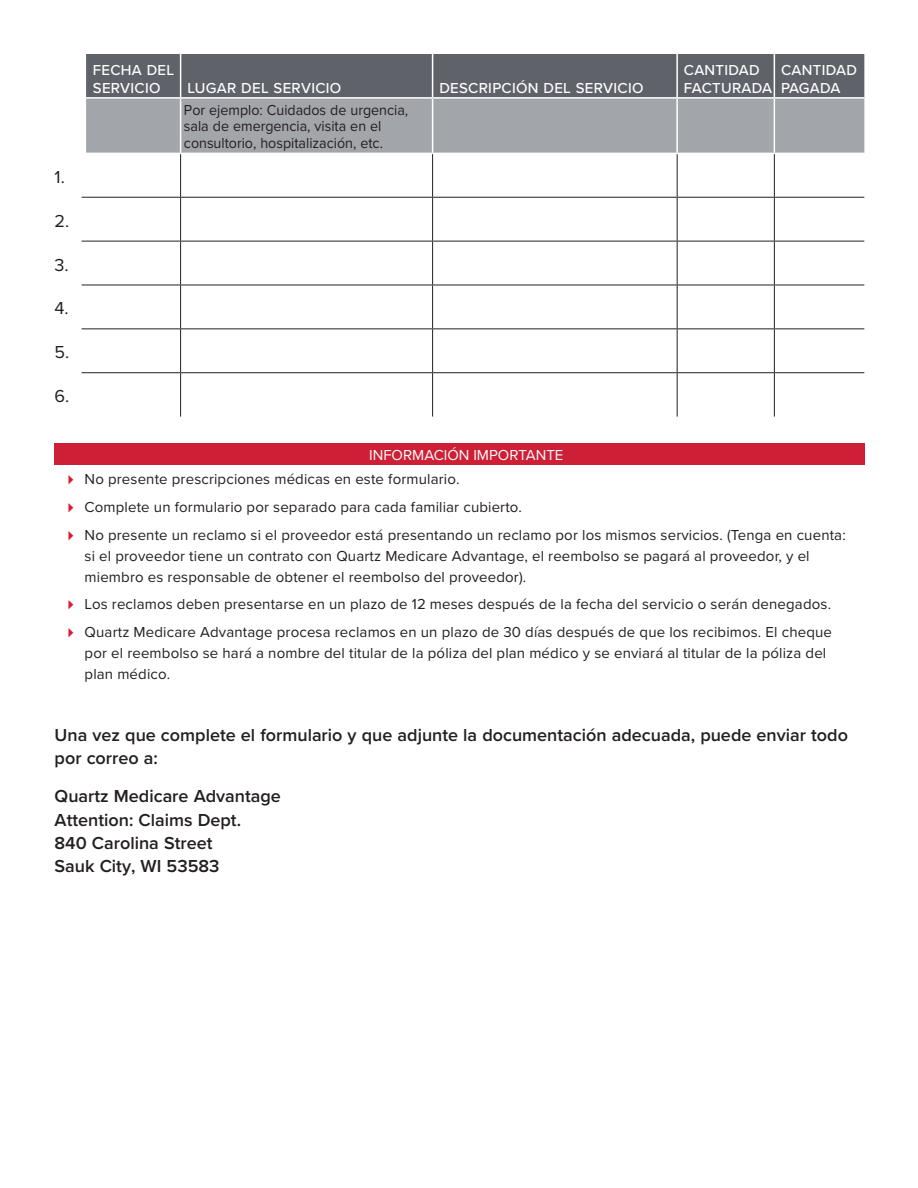
<style>
.page{position:relative;width:918px;height:1188px;background:#fff}
.page>*{position:absolute;margin:0;border:0;box-sizing:border-box;transform-origin:0 0}
.t1{font:600 18px/23.2px "Proxima Nova";color:#231f20}
.t2{font:18px "Proxima Nova";color:#231f20}
.t3{font:15px/21px "Proxima Nova";letter-spacing:.01em;color:#231f20}
.t4{font:15px/16.5px "Proxima Nova";letter-spacing:.01em;color:#231f20;scale:.95 1}
.t5{font:500 15px/18px "Proxima Nova";letter-spacing:.02em;color:#fff}
.t6{font:15px "Proxima Nova";color:#fff}
.s1{font-weight:600;color:#dc1a32}
</style>
<div class="page">
<svg style="left:86px;top:54px;width:778px;height:99px;background:#84888d"></svg>
<hr style="left:180px;top:154px;width:1px;height:43px;background:#231f20">
<hr style="left:432px;top:154px;width:1px;height:43px;background:#231f20">
<hr style="left:677px;top:154px;width:1px;height:43px;background:#231f20">
<hr style="left:774px;top:154px;width:1px;height:43px;background:#231f20">
<hr style="left:86px;top:197px;width:95px;height:1px;background:#231f20">
<hr style="left:181px;top:197px;width:252px;height:1px;background:#231f20">
<hr style="left:180px;top:198px;width:1px;height:43px;background:#231f20">
<hr style="left:433px;top:197px;width:244px;height:1px;background:#231f20">
<hr style="left:432px;top:198px;width:1px;height:43px;background:#231f20">
<hr style="left:677px;top:197px;width:97px;height:1px;background:#231f20">
<hr style="left:677px;top:198px;width:1px;height:43px;background:#231f20">
<hr style="left:774px;top:197px;width:90px;height:1px;background:#231f20">
<hr style="left:774px;top:198px;width:1px;height:43px;background:#231f20">
<hr style="left:86px;top:241px;width:95px;height:1px;background:#231f20">
<hr style="left:181px;top:241px;width:252px;height:1px;background:#231f20">
<hr style="left:180px;top:241px;width:1px;height:44px;background:#231f20">
<hr style="left:433px;top:241px;width:244px;height:1px;background:#231f20">
<hr style="left:432px;top:241px;width:1px;height:44px;background:#231f20">
<hr style="left:677px;top:241px;width:97px;height:1px;background:#231f20">
<hr style="left:677px;top:241px;width:1px;height:44px;background:#231f20">
<hr style="left:774px;top:241px;width:90px;height:1px;background:#231f20">
<hr style="left:774px;top:241px;width:1px;height:44px;background:#231f20">
<hr style="left:86px;top:285px;width:95px;height:1px;background:#231f20">
<hr style="left:181px;top:285px;width:252px;height:1px;background:#231f20">
<hr style="left:180px;top:285px;width:1px;height:43px;background:#231f20">
<hr style="left:433px;top:285px;width:244px;height:1px;background:#231f20">
<hr style="left:432px;top:285px;width:1px;height:43px;background:#231f20">
<hr style="left:677px;top:285px;width:97px;height:1px;background:#231f20">
<hr style="left:677px;top:285px;width:1px;height:43px;background:#231f20">
<hr style="left:774px;top:285px;width:90px;height:1px;background:#231f20">
<hr style="left:774px;top:285px;width:1px;height:43px;background:#231f20">
<hr style="left:86px;top:328px;width:95px;height:1px;background:#231f20">
<hr style="left:181px;top:328px;width:252px;height:1px;background:#231f20">
<hr style="left:180px;top:329px;width:1px;height:43px;background:#231f20">
<hr style="left:433px;top:328px;width:244px;height:1px;background:#231f20">
<hr style="left:432px;top:329px;width:1px;height:43px;background:#231f20">
<hr style="left:677px;top:328px;width:97px;height:1px;background:#231f20">
<hr style="left:677px;top:329px;width:1px;height:43px;background:#231f20">
<hr style="left:774px;top:328px;width:90px;height:1px;background:#231f20">
<hr style="left:774px;top:329px;width:1px;height:43px;background:#231f20">
<hr style="left:86px;top:372px;width:95px;height:1px;background:#231f20">
<hr style="left:181px;top:372px;width:252px;height:1px;background:#231f20">
<hr style="left:180px;top:373px;width:1px;height:44px;background:#231f20">
<hr style="left:433px;top:372px;width:244px;height:1px;background:#231f20">
<hr style="left:432px;top:373px;width:1px;height:44px;background:#231f20">
<hr style="left:677px;top:372px;width:97px;height:1px;background:#231f20">
<hr style="left:677px;top:373px;width:1px;height:44px;background:#231f20">
<hr style="left:774px;top:372px;width:90px;height:1px;background:#231f20">
<hr style="left:774px;top:373px;width:1px;height:44px;background:#231f20">
<hr style="left:86px;top:97px;width:95px;height:2px;background:#fff">
<hr style="left:181px;top:97px;width:252px;height:2px;background:#fff">
<hr style="left:433px;top:97px;width:244px;height:2px;background:#fff">
<hr style="left:677px;top:97px;width:97px;height:2px;background:#fff">
<hr style="left:774px;top:97px;width:90px;height:2px;background:#fff">
<hr style="left:180px;top:54px;width:1px;height:43px;background:#fff">
<hr style="left:432px;top:54px;width:1px;height:43px;background:#fff">
<hr style="left:676px;top:54px;width:2px;height:43px;background:#fff">
<hr style="left:774px;top:54px;width:1px;height:43px;background:#fff">
<hr style="left:180px;top:99px;width:1px;height:54px;background:#fff">
<hr style="left:432px;top:99px;width:1px;height:54px;background:#fff">
<hr style="left:676px;top:99px;width:2px;height:54px;background:#fff">
<hr style="left:774px;top:99px;width:1px;height:54px;background:#fff">
<div style="left:55px;top:443px;width:810px;height:22px;background:#cd2036"></div>
<p class="t2" style="left:55px;top:163px;width:12px">1.</p>
<p class="t2" style="left:55px;top:207px;width:16px">2.</p>
<p class="t2" style="left:55px;top:251px;width:16px">3.</p>
<p class="t2" style="left:55px;top:295px;width:16px">4.</p>
<p class="t2" style="left:55px;top:339px;width:16px">5.</p>
<p class="t2" style="left:55px;top:383px;width:16px">6.</p>
<p class="t5" style="left:93px;top:61px;width:83px">FECHA DEL<br>SERVICIO</p>
<p class="t5" style="left:187px;top:79px;width:156px">LUGAR DEL SERVICIO</p>
<p class="t5" style="left:439px;top:79px;width:206px">DESCRIPCIÓN DEL SERVICIO</p>
<p class="t4" style="left:184px;top:101px;width:238px">Por ejemplo: Cuidados de urgencia, sala de emergencia, visita en el consultorio, hospitalización, etc.</p>
<p class="t5" style="left:684px;top:61px;width:90px">CANTIDAD<br>FACTURADA</p>
<p class="t5" style="left:781px;top:61px;width:77px">CANTIDAD<br>PAGADA</p>
<p class="t6" style="left:369px;top:444px;width:196px">INFORMACIÓN IMPORTANTE</p>
<p class="t3" style="left:68px;top:468px;width:393px"><span class="s1">⊲</span> No presente prescripciones médicas en este formulario.</p>
<p class="t3" style="left:68px;top:496px;width:455px"><span class="s1">⊲</span> Complete un formulario por separado para cada familiar cubierto.</p>
<p class="t3" style="left:85px;top:523px;width:763px;text-indent:-16px"><span class="s1">⊲</span> No presente un reclamo si el proveedor está presentando un reclamo por los mismos servicios. (Tenga en cuenta: si el proveedor tiene un contrato con Quartz Medicare Advantage, el reembolso se pagará al proveedor, y el miembro es responsable de obtener el reembolso del proveedor).</p>
<p class="t3" style="left:68px;top:593px;width:765px"><span class="s1">⊲</span> Los reclamos deben presentarse en un plazo de 12 meses después de la fecha del servicio o serán denegados.</p>
<p class="t3" style="left:85px;top:621px;width:749px;text-indent:-16px"><span class="s1">⊲</span> Quartz Medicare Advantage procesa reclamos en un plazo de 30 días después de que los recibimos. El cheque por el reembolso se hará a nombre del titular de la póliza del plan médico y se enviará al titular de la póliza del plan médico.</p>
<p class="t1" style="left:55px;top:722px;width:795px">Una vez que complete el formulario y que adjunte la documentación adecuada, puede enviar todo por correo a:</p>
<p class="t1" style="left:55px;top:784px;width:228px">Quartz Medicare Advantage</p>
<p class="t1" style="left:55px;top:807px;width:188px">Attention: Claims Dept.</p>
<p class="t1" style="left:55px;top:831px;width:159px">840 Carolina Street</p>
<p class="t1" style="left:55px;top:854px;width:167px">Sauk City, WI 53583</p>
</div>
